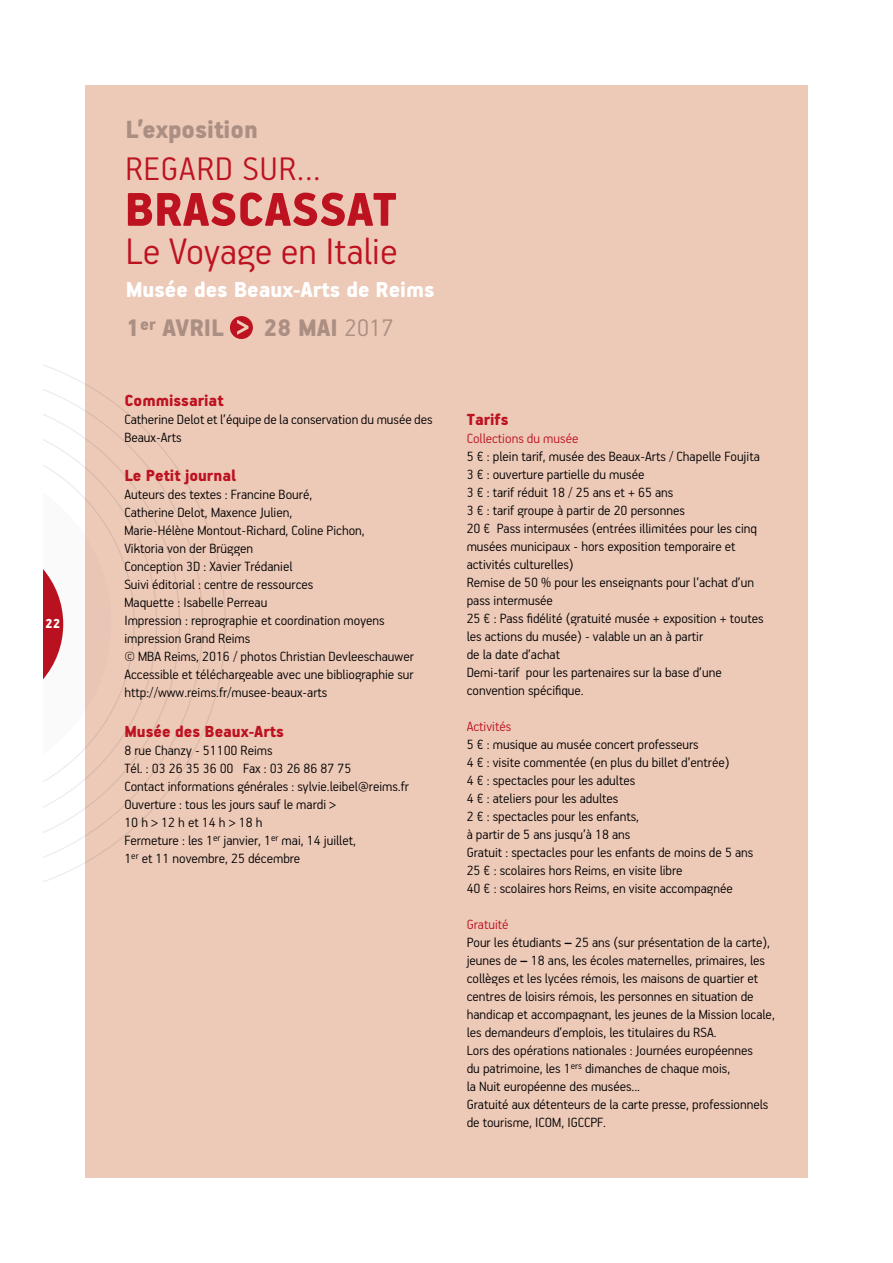
<style>
.page{position:relative;width:893px;height:1263px;background:#fff}
.page>*{position:absolute;margin:0;border:0;box-sizing:border-box;transform-origin:0 0}
.t1{font:900 52.95px "PF Handbook Pro";color:#bd1220}
.t2{font:300 41.4px "PF Handbook Pro";color:#bd1220}
.t3{font:300 36.6px "PF Handbook Pro";letter-spacing:.03em;color:#bd1220}
.t4{font:900 27.9px "PF Handbook Pro";color:#aa8f82}
.t5{font:900 26.85px "PF Handbook Pro";color:#aa8f82}
.t6{font:900 24.3px "PF Handbook Pro";color:#fff}
.t7{font:900 18px "PF Handbook Pro";color:#bd1220}
.t8{font:300 15px/18px "PF Handbook Pro";color:#000}
.t9{font:300 15px "PF Handbook Pro";color:#bd1220}
.t10{font:900 14.55px "PF Handbook Pro";color:#fff}
.s1{font-weight:300}
.s2{color:#bd1220}
.s3{font-weight:900}
</style>
<div class="page">
<div style="left:85px;top:85px;width:723px;height:1093px;background:#edc9b8"></div>
<svg style="left:230px;top:316px;width:23px;height:23px"></svg>
<svg style="left:43px;top:371px;width:160px;height:504px"></svg>
<svg style="left:43px;top:394px;width:137px;height:459px"></svg>
<svg style="left:43px;top:417px;width:114px;height:413px"></svg>
<svg style="left:43px;top:440px;width:92px;height:367px"></svg>
<svg style="left:43px;top:463px;width:68px;height:321px"></svg>
<p class="t10" style="left:45px;top:615px;width:17px">22</p>
<h3 class="t4" style="left:126px;top:113px;width:134px">L’exposition</h3>
<h3 class="t3" style="left:125px;top:146px;width:196px">REGARD SUR...</h3>
<h1 class="t1" style="left:124px;top:177px;width:274px">BRASCASSAT</h1>
<h2 class="t2" style="left:126px;top:226px;width:273px">Le Voyage en Italie</h2>
<h3 class="t6" style="left:126px;top:275px;width:310px">Musée des Beaux-Arts de Reims</h3>
<h3 class="t5" style="left:126px;top:312px;width:99px">1<sup>er</sup> AVRIL</h3>
<h3 class="t5" style="left:264px;top:312px;width:132px">28 MAI <span class="s1">2017</span></h3>
<p class="t7" style="left:124px;top:389px;width:101px">Commissariat</p>
<p class="t8" style="left:124px;top:409px;width:310px">Catherine Delot et l’équipe de la conservation du musée des<br>Beaux-Arts</p>
<p class="t7" style="left:124px;top:465px;width:113px">Le Petit journal</p>
<p class="t8" style="left:124px;top:485px;width:291px">Auteurs des textes : Francine Bouré,<br>Catherine Delot, Maxence Julien,<br>Marie-Hélène Montout-Richard, Coline Pichon,<br>Viktoria von der Brüggen<br>Conception 3D : Xavier Trédaniel<br>Suivi éditorial : centre de ressources<br>Maquette : Isabelle Perreau<br>Impression : reprographie et coordination moyens impression Grand Reims<br>© MBA Reims, 2016 / photos Christian Devleeschauwer Accessible et téléchargeable avec une bibliographie sur http://www.reims.fr/musee-beaux-arts</p>
<p class="t7" style="left:124px;top:720px;width:161px">Musée des Beaux-Arts</p>
<p class="t8" style="left:124px;top:741px;width:286px">8 rue Chanzy - 51100 Reims<br>Tél. : 03 26 35 36 00 Fax : 03 26 86 87 75<br>Contact informations générales : sylvie.leibel@reims.fr Ouverture : tous les jours sauf le mardi &gt;<br>10 h &gt; 12 h et 14 h &gt; 18 h<br>Fermeture : les 1<sup>er</sup> janvier, 1<sup>er</sup> mai, 14 juillet,<br>1<sup>er</sup> et 11 novembre, 25 décembre</p>
<p class="t7" style="left:467px;top:408px;width:43px">Tarifs</p>
<p class="t9" style="left:467px;top:429px;width:113px">Collections du musée</p>
<p class="t8" style="left:467px;top:447px;width:298px">5 € : plein tarif, musée des Beaux-Arts / Chapelle Foujita 3 € : ouverture partielle du musée<br>3 € : tarif réduit 18 / 25 ans et + 65 ans<br>3 € : tarif groupe à partir de 20 personnes<br>20 € Pass intermusées (entrées illimitées pour les cinq musées municipaux - hors exposition temporaire et activités culturelles)<br>Remise de 50 % pour les enseignants pour l’achat d’un pass intermusée<br>25 € : Pass fidélité (gratuité musée + exposition + toutes les actions du musée) - valable un an à partir<br>de la date d’achat<br>Demi-tarif pour les partenaires sur la base d’une convention spécifique.</p>
<p class="t9" style="left:467px;top:717px;width:46px">Activités</p>
<p class="t8" style="left:467px;top:735px;width:288px">5 € : musique au musée concert professeurs<br>4 € : visite commentée (en plus du billet d’entrée)<br>4 € : spectacles pour les adultes<br>4 € : ateliers pour les adultes<br>2 € : spectacles pour les enfants,<br>à partir de 5 ans jusqu’à 18 ans<br>Gratuit : spectacles pour les enfants de moins de 5 ans 25 € : scolaires hors Reims, en visite libre<br>40 € : scolaires hors Reims, en visite accompagnée</p>
<p class="t8" style="left:467px;top:915px;width:310px"><span class="s2">Gratuité<br></span>Pour les étudiants <span class="s3">–</span> 25 ans (sur présentation de la carte), jeunes de <span class="s3">–</span> 18 ans, les écoles maternelles, primaires, les collèges et les lycées rémois, les maisons de quartier et centres de loisirs rémois, les personnes en situation de handicap et accompagnant, les jeunes de la Mission locale, les demandeurs d’emplois, les titulaires du RSA.<br>Lors des opérations nationales : Journées européennes<br>du patrimoine, les 1<sup>ers</sup> dimanches de chaque mois,<br>la Nuit européenne des musées...<br>Gratuité aux détenteurs de la carte presse, professionnels de tourisme, ICOM, IGCCPF.</p>
</div>
